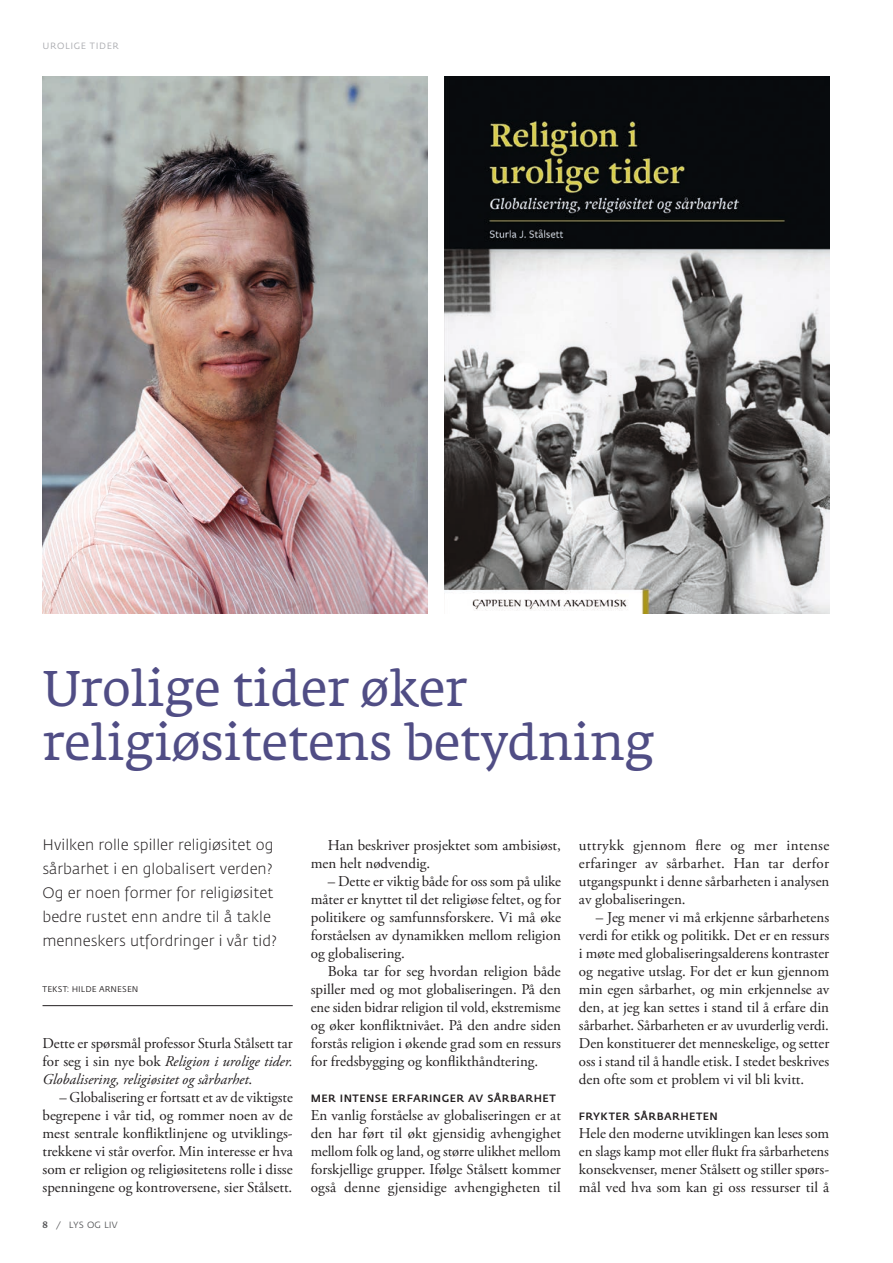
<style>
.page{position:relative;width:893px;height:1263px;background:#fff}
.page>*{position:absolute;margin:0;border:0;box-sizing:border-box;transform-origin:0 0}
.t1{font:49.5px/54px "Fedra Serif A";letter-spacing:-.01em;color:#504d85}
.t2{font:15px/18px "Adobe Garamond Pro";color:#231f20;text-align:justify}
.t3{font:300 15px/24px "Fedra Sans";color:#231f20}
.t4{font:italic 15px/18px "Adobe Garamond Pro";color:#231f20;text-align:justify}
.t5{font:500 10.5px "Fedra Sans";letter-spacing:.04em;color:#231f20}
.t6{font:9px "Fedra Sans";letter-spacing:.075em;color:#a8a9ad}
.t7{font:9px "Fedra Sans";letter-spacing:.02em;color:#57585a}
.t8{font:8.25px "Fedra Sans";letter-spacing:.015em;color:#231f20}
.s1{font-style:normal}
.s2{font-family:"Fedra Serif A";font-weight:500;font-size:9.3px}
</style>
<div class="page">
<hr style="left:43px;top:1005px;width:250px;height:1px;background:#231f20">
<img style="left:444px;top:76px;width:385px;height:538px">
<img style="left:43px;top:76px;width:384px;height:538px">
<p class="t6" style="left:43px;top:41px;width:78px">UROLIGE TIDER</p>
<h1 class="t1" style="left:43px;top:662px;width:614px">Urolige tider øker religiøsitetens betydning</h1>
<p class="t3" style="left:43px;top:833px;width:236px">Hvilken rolle spiller religiøsitet og sårbarhet i en globalisert verden?<br>Og er noen former for religiøsitet bedre rustet enn andre til å takle menneskers utfordringer i vår tid?</p>
<p class="t8" style="left:43px;top:985px;width:97px">TEKST: HILDE ARNESEN</p>
<p class="t4" style="left:43px;top:1035px;width:252px"><span class="s1">Dette er spørsmål professor Sturla Stålsett tar for seg i sin nye bok</span> Religion i urolige tider.<br>Globalisering, religiøsitet og sårbarhet<span class="s1">.</span></p>
<p class="t2" style="left:43px;top:1089px;width:252px;text-indent:17px">– Globalisering er fortsatt et av de viktigste begrepene i vår tid, og rommer noen av de mest sentrale konfliktlinjene og utviklings&shy;trekkene vi står overfor. Min interesse er hva som er religion og religiøsitetens rolle i disse spenningene og kontroversene, sier Stålsett.</p>
<p class="t7" style="left:43px;top:1220px;width:77px"><span class="s2">8</span> / LYS OG LIV</p>
<p class="t2" style="left:311px;top:837px;width:252px;text-indent:17px">Han beskriver prosjektet som ambisiøst, men helt nødvendig.</p>
<p class="t2" style="left:311px;top:873px;width:252px;text-indent:17px">– Dette er viktig både for oss som på ulike måter er knyttet til det religiøse feltet, og for politikere og samfunnsforskere. Vi må øke forståelsen av dynamikken mellom religion og globalisering.</p>
<p class="t2" style="left:311px;top:963px;width:252px;text-indent:17px">Boka tar for seg hvordan religion både spiller med og mot globaliseringen. På den ene siden bidrar religion til vold, ekstremisme og øker konfliktnivået. På den andre siden forstås religion i økende grad som en ressurs for fredsbygging og konflikthåndtering.</p>
<p class="t5" style="left:311px;top:1092px;width:246px">MER INTENSE ERFARINGER AV SÅRBARHET</p>
<p class="t2" style="left:311px;top:1107px;width:252px">En vanlig forståelse av globaliseringen er at den har ført til økt gjensidig avhengighet mellom folk og land, og større ulikhet mellom forskjellige grupper. Ifølge Stålsett kommer også denne gjensidige avhengigheten til</p>
<p class="t2" style="left:579px;top:837px;width:252px">uttrykk gjennom flere og mer intense erfaringer av sårbarhet. Han tar derfor utgangspunkt i denne sårbarheten i analysen av globaliseringen.</p>
<p class="t2" style="left:579px;top:909px;width:252px;text-indent:17px">– Jeg mener vi må erkjenne sårbarhetens verdi for etikk og politikk. Det er en ressurs i møte med globaliseringsalderens kontraster og negative utslag. For det er kun gjennom min egen sårbarhet, og min erkjennelse av den, at jeg kan settes i stand til å erfare din sårbarhet. Sårbarheten er av uvurderlig verdi.<br>Den konstituerer det menneskelige, og setter oss i stand til å handle etisk. I stedet beskrives den ofte som et problem vi vil bli kvitt.</p>
<p class="t5" style="left:579px;top:1110px;width:140px">FRYKTER SÅRBARHETEN</p>
<p class="t2" style="left:579px;top:1125px;width:252px">Hele den moderne utviklingen kan leses som en slags kamp mot eller flukt fra sårbarhetens konsekvenser, mener Stålsett og stiller spørs&shy;mål ved hva som kan gi oss ressurser til å</p>
</div>
